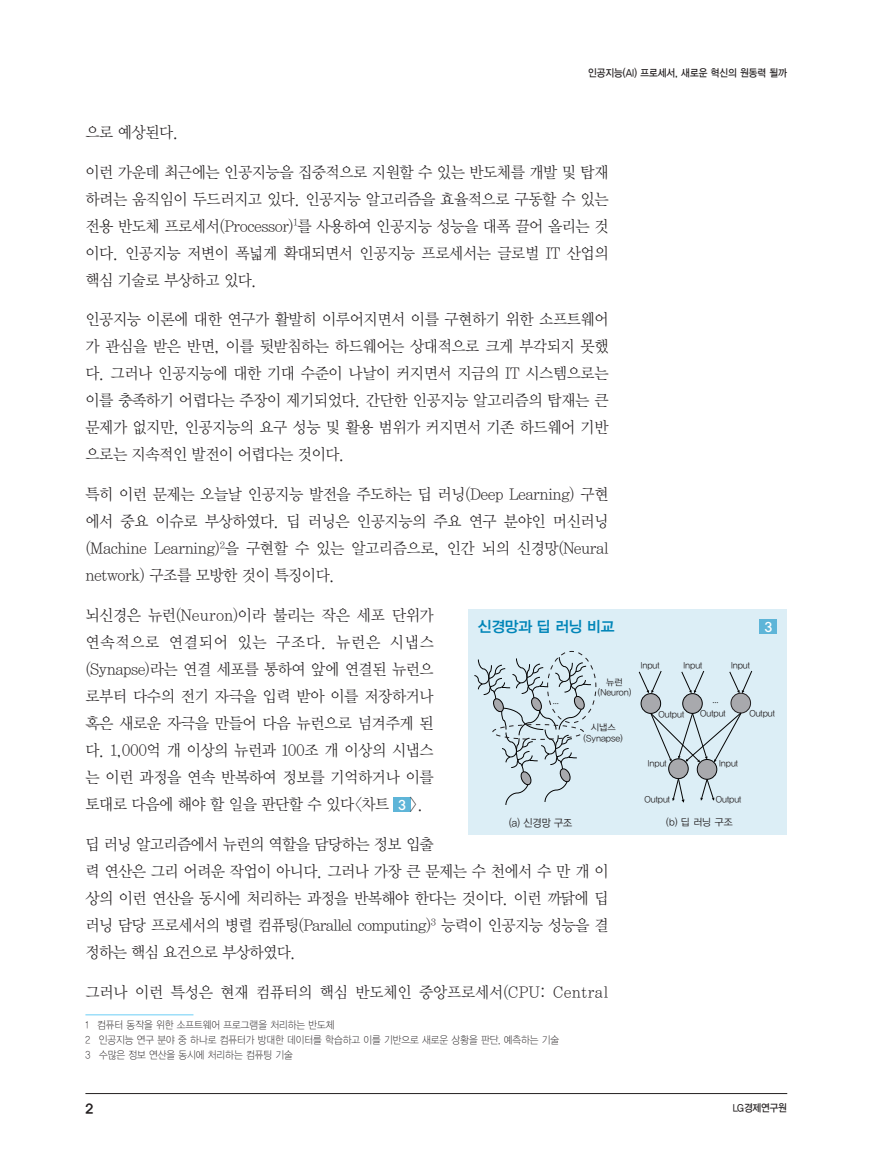
<style>
.page{position:relative;width:872px;height:1157px;background:#fff}
.page>*{position:absolute;margin:0;border:0;box-sizing:border-box;transform-origin:0 0}
._3__본문1{font:15.9px/27px "YDVY Mj O12";letter-spacing:-.03em;color:#231f20;text-align:justify;scale:.95 1}
._8__표_제목{font:15px "YDVYGO14";letter-spacing:-.02em;color:#0085b8}
.t1{font:13.5px "YDVYGO14";color:#fff}
.t2{font:13.5px "YDV Yhead M";color:#231f20}
.t3{font:10.65px "YDVYGO12";color:#231f20;scale:.93 1}
.주석{font:10.5px "YDVYGO11";color:#231f20;scale:.9 1}
.t4{font:10.5px "YDVYGO13";color:#231f20;scale:.9 1}
.t5{font:9.75px "YDVYGO12";color:#231f20}
.t6{font:9px/10.8px "YDVYGO12";color:#231f20;text-align:center}
.t7{font:9px "Malgun Gothic";color:#030303}
</style>
<div class="page">
<hr style="left:85px;top:1093px;width:702px;height:1px;background:#231f20">
<div style="left:394px;top:797px;width:17px;height:15px;background:#5eb5d8"></div>
<hr style="left:85px;top:1014px;width:108px;height:1px;background:#6bcff6">
<div style="left:468px;top:609px;width:319px;height:226px;background:#dceef6"></div>
<div style="left:641px;top:693px;width:19px;height:20px;background:#a8a9ad;border-radius:50%"></div>
<div style="left:640px;top:693px;width:21px;height:21px;border:1px solid #030303;border-radius:50%"></div>
<div style="left:682px;top:693px;width:20px;height:20px;background:#a8a9ad;border-radius:50%"></div>
<div style="left:682px;top:693px;width:20px;height:21px;border:1px solid #030303;border-radius:50%"></div>
<div style="left:731px;top:693px;width:19px;height:20px;background:#a8a9ad;border-radius:50%"></div>
<div style="left:730px;top:693px;width:21px;height:20px;border:1px solid #231f20;border-radius:50%"></div>
<div style="left:697px;top:759px;width:20px;height:20px;background:#a8a9ad;border-radius:50%"></div>
<div style="left:697px;top:759px;width:20px;height:20px;border:1px solid #030303;border-radius:50%"></div>
<svg style="left:729px;top:670px;width:23px;height:23px"></svg>
<svg style="left:681px;top:670px;width:24px;height:23px"></svg>
<svg style="left:638px;top:671px;width:24px;height:22px"></svg>
<svg style="left:700px;top:778px;width:14px;height:22px"></svg>
<svg style="left:474px;top:657px;width:118px;height:148px"></svg>
<div style="left:668px;top:759px;width:20px;height:19px;background:#a8a9ad;border-radius:50%"></div>
<div style="left:668px;top:758px;width:20px;height:21px;border:1px solid #030303;border-radius:50%"></div>
<svg style="left:672px;top:777px;width:12px;height:25px"></svg>
<svg style="left:650px;top:712px;width:92px;height:50px"></svg>
<div style="left:547px;top:651px;width:49px;height:72px;border:1px dashed #231f20;border-radius:50%"></div>
<div style="left:492px;top:724px;width:91px;height:15px;border:1px dashed #231f20;border-radius:50%"></div>
<div style="left:760px;top:619px;width:17px;height:15px;background:#5eb5d8"></div>
<p class="t4" style="left:588px;top:66px;width:222px">인공지능(AI) 프로세서, 새로운 혁신의 원동력 될까</p>
<p class="_3__본문1" style="left:85px;top:118px;width:100px">으로 예상된다.</p>
<p class="_3__본문1" style="left:85px;top:157px;width:552px">이런 가운데 최근에는 인공지능을 집중적으로 지원할 수 있는 반도체를 개발 및 탑재 하려는 움직임이 두드러지고 있다. 인공지능 알고리즘을 효율적으로 구동할 수 있는 전용 반도체 프로세서(Processor)<sup>1</sup>를 사용하여 인공지능 성능을 대폭 끌어 올리는 것 이다. 인공지능 저변이 폭넓게 확대되면서 인공지능 프로세서는 글로벌 IT 산업의 핵심 기술로 부상하고 있다.</p>
<p class="_3__본문1" style="left:85px;top:305px;width:552px">인공지능 이론에 대한 연구가 활발히 이루어지면서 이를 구현하기 위한 소프트웨어 가 관심을 받은 반면, 이를 뒷받침하는 하드웨어는 상대적으로 크게 부각되지 못했 다. 그러나 인공지능에 대한 기대 수준이 나날이 커지면서 지금의 IT 시스템으로는 이를 충족하기 어렵다는 주장이 제기되었다. 간단한 인공지능 알고리즘의 탑재는 큰 문제가 없지만, 인공지능의 요구 성능 및 활용 범위가 커지면서 기존 하드웨어 기반 으로는 지속적인 발전이 어렵다는 것이다.</p>
<p class="_3__본문1" style="left:85px;top:480px;width:552px">특히 이런 문제는 오늘날 인공지능 발전을 주도하는 딥 러닝(Deep Learning) 구현 에서 중요 이슈로 부상하였다. 딥 러닝은 인공지능의 주요 연구 분야인 머신러닝 (Machine Learning)<sup>2</sup>을 구현할 수 있는 알고리즘으로, 인간 뇌의 신경망(Neural network) 구조를 모방한 것이 특징이다.</p>
<p class="_3__본문1" style="left:85px;top:601px;width:368px">뇌신경은 뉴런(Neuron)이라 불리는 작은 세포 단위가 연속적으로 연결되어 있는 구조다. 뉴런은 시냅스 (Synapse)라는 연결 세포를 통하여 앞에 연결된 뉴런으 로부터 다수의 전기 자극을 입력 받아 이를 저장하거나 혹은 새로운 자극을 만들어 다음 뉴런으로 넘겨주게 된 다. 1,000억 개 이상의 뉴런과 100조 개 이상의 시냅스 는 이런 과정을 연속 반복하여 정보를 기억하거나 이를 토대로 다음에 해야 할 일을 판단할 수 있다&lt;차트</p>
<p class="_8__표_제목" style="left:478px;top:616px;width:138px">신경망과 딥 러닝 비교</p>
<p class="t1" style="left:764px;top:617px;width:9px">3</p>
<p class="t6" style="left:640px;top:659px;width:20px">Input</p>
<p class="t6" style="left:683px;top:659px;width:20px">Input</p>
<p class="t6" style="left:731px;top:659px;width:20px">Input</p>
<p class="t6" style="left:597px;top:676px;width:35px">뉴런 (Neuron)</p>
<p class="t6" style="left:583px;top:721px;width:41px">시냅스 (Synapse)</p>
<p class="t7" style="left:712px;top:695px;width:7px">...</p>
<p class="t7" style="left:553px;top:695px;width:7px">...</p>
<p class="t6" style="left:658px;top:708px;width:27px">Output</p>
<p class="t6" style="left:700px;top:707px;width:27px">Output</p>
<p class="t6" style="left:749px;top:707px;width:27px">Output</p>
<p class="t6" style="left:648px;top:757px;width:20px">Input</p>
<p class="t6" style="left:719px;top:757px;width:20px">Input</p>
<p class="t6" style="left:644px;top:793px;width:27px">Output</p>
<p class="t6" style="left:716px;top:793px;width:27px">Output</p>
<p class="t1" style="left:398px;top:795px;width:9px">3</p>
<p class="_3__본문1" style="left:410px;top:790px;width:15px">&gt;.</p>
<p class="_3__본문1" style="left:85px;top:829px;width:552px;text-align:left">딥 러닝 알고리즘에서 뉴런의 역할을 담당하는 정보 입출<br>력 연산은 그리 어려운 작업이 아니다. 그러나 가장 큰 문제는 수 천에서 수 만 개 이 상의 이런 연산을 동시에 처리하는 과정을 반복해야 한다는 것이다. 이런 까닭에 딥 러닝 담당 프로세서의 병렬 컴퓨팅(Parallel computing)<sup>3</sup> 능력이 인공지능 성능을 결 정하는 핵심 요건으로 부상하였다.</p>
<p class="_3__본문1" style="left:85px;top:977px;width:552px">그러나 이런 특성은 현재 컴퓨터의 핵심 반도체인 중앙프로세서(CPU: Central</p>
<p class="주석" style="left:85px;top:1017px;width:278px">1　컴퓨터 동작을 위한 소프트웨어 프로그램을 처리하는 반도체</p>
<p class="주석" style="left:85px;top:1032px;width:528px">2　인공지능 연구 분야 중 하나로 컴퓨터가 방대한 데이터를 학습하고 이를 기반으로 새로운 상황을 판단, 예측하는 기술</p>
<p class="주석" style="left:85px;top:1047px;width:232px">3　수많은 정보 연산을 동시에 처리하는 컴퓨팅 기술</p>
<p class="t3" style="left:509px;top:816px;width:70px">(a) 신경망 구조</p>
<p class="t5" style="left:666px;top:815px;width:68px">(b) 딥 러닝 구조</p>
<p class="t2" style="left:85px;top:1102px;width:9px">2</p>
<p class="t4" style="left:733px;top:1101px;width:61px">LG경제연구원</p>
</div>
